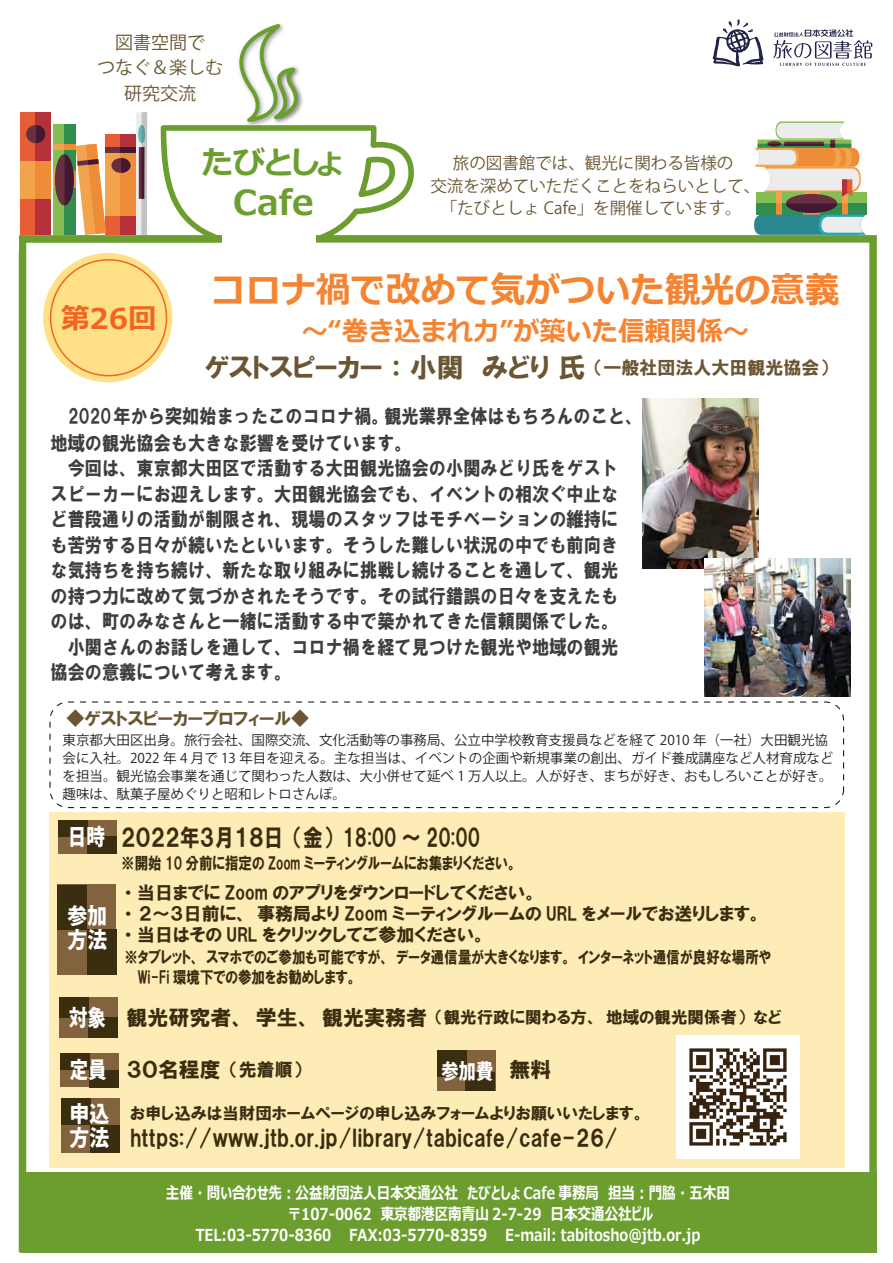
<style>
.page{position:relative;width:893px;height:1263px;background:#fff}
.page>*{position:absolute;margin:0;border:0;box-sizing:border-box;transform-origin:0 0}
.t1{font:700 36px "Meiryo";color:#f58432}
.t2{font:700 34.5px "Meiryo";color:#6c9e2f}
.t3{font:700 31.8px "Meiryo";letter-spacing:-.13em;color:#6c9e2f}
.t4{font:700 28.5px "Meiryo UI";color:#f36421}
.t5{font:27px "HGP Soei Kakugothic UB";color:#6b5633}
.t6{font:700 27px "Meiryo";color:#f58432}
.t7{font:24px "HGP Soei Kakugothic UB";color:#3a2d10;scale:.82 1}
.t8{font:22.5px "HGP Soei Kakugothic UB";color:#3a2d10}
.t9{font:800 22.5px "Koz Go Pr 6 N";color:#fff;scale:.82 1}
.t10{font:800 22.35px/24px "Koz Go Pr 6 N";color:#fff;scale:.89 1}
.t11{font:21px "HGP Soei Kakugothic UB";color:#3a2d10}
.t12{font:800 21px "Koz Go Pr 6 N";color:#fff;scale:.82 1}
.t13{font:19.5px/25.5px "HGS Soei Kakugothic UB";color:#3e3e3f;scale:.88 1}
.t14{font:18px/21px "HGP Soei Kakugothic UB";color:#3a2d10}
.t15{font:18px/25.5px "Koz Go Pr 6 N";color:#6b5633;text-align:center}
.t16{font:18px "HGP Soei Kakugothic UB";color:#6b5633}
.t17{font:700 16.5px/21px "Meiryo UI";color:#fff;text-align:center;scale:.82 1}
.t18{font:16.5px/19.5px "HGP Soei Kakugothic UB";color:#3a2d10;scale:.82 1}
.t19{font:16.5px "HGP Soei Kakugothic UB";color:#3a2d10}
.t20{font:16.5px/22.5px "Koz Go Pr 6 N";color:#6b5633;text-align:center}
.t21{font:13.5px/18px "Koz Go Pro";color:#231f20}
.s1{font-size:18px}
.s2{font-family:"Koz Go Pro";font-weight:700}
.s3{font-size:21px}
.s4{font-family:"HGP Soei Kakugothic UB";font-weight:400;color:#3a2d10}
</style>
<div class="page">
<img style="left:247px;top:122px;width:20px;height:3px">
<img style="left:275px;top:88px;width:28px;height:36px">
<svg style="left:238px;top:24px;width:61px;height:98px"></svg>
<svg style="left:20px;top:125px;width:394px;height:110px"></svg>
<svg style="left:358px;top:157px;width:37px;height:40px"></svg>
<div style="left:21px;top:112px;width:30px;height:123px;background:#e75d36"></div>
<div style="left:36px;top:112px;width:15px;height:123px;background:#b53038"></div>
<div style="left:21px;top:161px;width:30px;height:38px;background:#f1a44c"></div>
<div style="left:36px;top:161px;width:15px;height:38px;background:#ee8c38"></div>
<div style="left:26px;top:125px;width:19px;height:18px;background:#682f40;border-radius:50%"></div>
<svg style="left:36px;top:125px;width:9px;height:18px"></svg>
<div style="left:106px;top:135px;width:30px;height:100px;background:#e75d36"></div>
<div style="left:121px;top:135px;width:15px;height:100px;background:#b53038"></div>
<div style="left:106px;top:151px;width:30px;height:64px;background:#f1a44c"></div>
<div style="left:121px;top:151px;width:15px;height:64px;background:#ee8c38"></div>
<div style="left:106px;top:148px;width:30px;height:5px;background:#682f40"></div>
<div style="left:121px;top:148px;width:15px;height:5px;background:#431832"></div>
<div style="left:111px;top:158px;width:19px;height:15px;background:#682f40;border-radius:50%"></div>
<svg style="left:121px;top:158px;width:9px;height:15px"></svg>
<svg style="left:136px;top:112px;width:5px;height:123px"></svg>
<svg style="left:141px;top:112px;width:6px;height:123px"></svg>
<div style="left:139px;top:147px;width:5px;height:52px;background:#682f40"></div>
<hr style="left:141px;top:147px;width:3px;height:52px;background:#431832">
<div style="left:138px;top:125px;width:7px;height:18px;background:#5dbdb4;border-radius:50%"></div>
<svg style="left:142px;top:125px;width:3px;height:18px"></svg>
<div style="left:53px;top:125px;width:23px;height:110px;background:#84bd53"></div>
<div style="left:64px;top:125px;width:12px;height:110px;background:#318f4e"></div>
<div style="left:53px;top:144px;width:23px;height:6px;background:#f1a44c"></div>
<div style="left:64px;top:144px;width:12px;height:6px;background:#ee8c38"></div>
<svg style="left:53px;top:172px;width:2px;height:16px"></svg>
<div style="left:55px;top:154px;width:19px;height:51px;background:#682f40;border-radius:50%"></div>
<svg style="left:65px;top:144px;width:41px;height:91px"></svg>
<div style="left:49px;top:812px;width:795px;height:355px;background:#feecb7"></div>
<div style="left:757px;top:192px;width:110px;height:23px;background:#84bd53"></div>
<div style="left:757px;top:203px;width:110px;height:12px;background:#318f4e"></div>
<div style="left:842px;top:192px;width:6px;height:23px;background:#f1a44c"></div>
<div style="left:842px;top:203px;width:6px;height:12px;background:#ee8c38"></div>
<div style="left:776px;top:192px;width:5px;height:23px;background:#f1a44c"></div>
<div style="left:776px;top:203px;width:5px;height:12px;background:#ee8c38"></div>
<div style="left:786px;top:194px;width:51px;height:19px;background:linear-gradient(to right,#682f40,#682f40);border-radius:50%"></div>
<svg style="left:754px;top:204px;width:112px;height:31px"></svg>
<svg style="left:754px;top:121px;width:107px;height:76px"></svg>
<div style="left:19px;top:235px;width:858px;height:1017px;border:8px solid #6c9e2f"></div>
<div style="left:222px;top:226px;width:94px;height:24px;background:#fff"></div>
<div style="left:20px;top:1172px;width:856px;height:81px;background:#6c9e2f"></div>
<div style="left:43px;top:253px;width:129px;height:129px;background:#fee087;border-radius:50%"></div>
<div style="left:50px;top:259px;width:117px;height:117px;border:2px solid #f36421;border-radius:50%"></div>
<div style="left:58px;top:820px;width:59px;height:33px;background:#82633d"></div>
<div style="left:58px;top:820px;width:29px;height:16px;background:#3a2d10"></div>
<div style="left:87px;top:836px;width:30px;height:17px;background:#3a2d10"></div>
<div style="left:57px;top:885px;width:59px;height:90px;background:#82633d"></div>
<div style="left:57px;top:885px;width:30px;height:44px;background:#3a2d10"></div>
<div style="left:87px;top:929px;width:29px;height:46px;background:#3a2d10"></div>
<div style="left:59px;top:997px;width:59px;height:41px;background:#82633d"></div>
<div style="left:59px;top:997px;width:29px;height:20px;background:#3a2d10"></div>
<div style="left:88px;top:1017px;width:30px;height:21px;background:#3a2d10"></div>
<div style="left:60px;top:1053px;width:59px;height:34px;background:#82633d"></div>
<div style="left:60px;top:1053px;width:29px;height:17px;background:#3a2d10"></div>
<div style="left:89px;top:1070px;width:30px;height:17px;background:#3a2d10"></div>
<div style="left:61px;top:1098px;width:58px;height:55px;background:#82633d"></div>
<div style="left:61px;top:1098px;width:29px;height:27px;background:#3a2d10"></div>
<div style="left:90px;top:1125px;width:29px;height:28px;background:#3a2d10"></div>
<div style="left:49px;top:701px;width:795px;height:107px;border:1px dashed #231f20;border-radius:18px"></div>
<svg style="left:713px;top:19px;width:50px;height:48px"></svg>
<svg style="left:773px;top:29px;width:99px;height:37px"></svg>
<div style="left:437px;top:1050px;width:59px;height:41px;background:#82633d"></div>
<div style="left:437px;top:1050px;width:30px;height:27px;background:#3a2d10"></div>
<div style="left:466px;top:1072px;width:29px;height:19px;background:#3a2d10"></div>
<img style="left:677px;top:1036px;width:123px;height:123px">
<img style="left:642px;top:399px;width:116px;height:170px">
<img style="left:704px;top:558px;width:147px;height:138px">
<p class="t15" style="left:97px;top:30px;width:128px">図書空間で<br>つなぐ＆楽しむ研究交流</p>
<h3 class="t3" style="left:201px;top:140px;width:146px">たびとしょ</h3>
<h2 class="t2" style="left:233px;top:178px;width:82px">Cafe</h2>
<p class="t20" style="left:430px;top:152px;width:331px">旅の図書館では、観光に関わる皆様の<br>交流を深めていただくことをねらいとして、「たびとしょ Cafe」を開催しています。</p>
<h3 class="t4" style="left:61px;top:298px;width:97px">第26回</h3>
<h1 class="t1" style="left:211px;top:265px;width:630px">コロナ禍で改めて気がついた観光の意義</h1>
<h3 class="t6" style="left:302px;top:312px;width:449px">～“巻き込まれ力”が築いた信頼関係～</h3>
<h3 class="t5" style="left:205px;top:354px;width:625px">ゲストスピーカー：小関　みどり 氏<span class="s1">（一般社団法人大田観光協会）</span></h3>
<p class="t13" style="left:51px;top:402px;width:674px;line-height:27.3px;text-indent:18px">2020年から突如始まったこのコロナ禍。観光業界全体はもちろんのこと、地域の観光協会も大きな影響を受けています。</p>
<p class="t13" style="left:51px;top:456px;width:647px;text-align:justify">　今回は、東京都大田区で活動する大田観光協会の小関みどり氏をゲストスピーカーにお迎えします。大田観光協会でも、イベントの相次ぐ中止など普段通りの活動が制限され、現場のスタッフはモチベーションの維持にも苦労する日々が続いたといいます。そうした難しい状況の中でも前向きな気持ちを持ち続け、新たな取り組みに挑戦し続けることを通して、観光の持つ力に改めて気づかされたそうです。その試行錯誤の日々を支えたものは、町のみなさんと一緒に活動する中で築かれてきた信頼関係でした。　小関さんのお話しを通して、コロナ禍を経て見つけた観光や地域の観光協会の意義について考えます。</p>
<p class="t16" style="left:66px;top:709px;width:244px"><span class="s2">◆</span>ゲストスピーカープロフィール<span class="s2">◆</span></p>
<p class="t21" style="left:63px;top:732px;width:772px">東京都大田区出身。旅行会社、国際交流、文化活動等の事務局、公立中学校教育支援員などを経て 2010 年（一社）大田観光協会に入社。2022 年 4 月で 13 年目を迎える。主な担当は、イベントの企画や新規事業の創出、ガイド養成講座など人材育成などを担当。観光協会事業を通じて関わった人数は、大小併せて延べ 1 万人以上。人が好き、まちが好き、おもしろいことが好き。趣味は、駄菓子屋めぐりと昭和レトロさんぽ。</p>
<p class="t9" style="left:68px;top:824px;width:46px">日時</p>
<p class="t10" style="left:68px;top:905px;width:46px">参加方法</p>
<p class="t9" style="left:69px;top:1005px;width:46px">対象</p>
<p class="t9" style="left:70px;top:1057px;width:46px">定員</p>
<p class="t10" style="left:70px;top:1102px;width:46px">申込方法</p>
<p class="t7" style="left:121px;top:825px;width:439px">２０２２年３月１８日（金） 18:00 ～ 20:00</p>
<p class="t18" style="left:121px;top:853px;width:484px">※開始 10 分前に指定の Zoom ミーティングルームにお集まりください。</p>
<p class="t14" style="left:124px;top:882px;width:640px">・当日までに Zoom のアプリをダウンロードしてください。<br>・ ２～３日前に、事務局より Zoom ミーティングルームの URL をメールでお送りします。・当日はその URL をクリックしてご参加ください。</p>
<p class="t18" style="left:124px;top:947px;width:790px">※タブレット、スマホでのご参加も可能ですが、データ通信量が大きくなります。インターネット通信が良好な場所や　 Wi-Fi 環境下での参加をお勧めします。</p>
<p class="t19" style="left:126px;top:1009px;width:657px"><span class="s3">観光研究者、学生、観光実務者</span>（観光行政に関わる方、地域の観光関係者）など</p>
<p class="t11" style="left:126px;top:1059px;width:177px">３０名程度<span class="s1">（先着順）</span></p>
<p class="t12" style="left:442px;top:1059px;width:135px">参加費 <span class="s4">無料</span></p>
<p class="t19" style="left:130px;top:1105px;width:516px">お申し込みは当財団ホームページの申し込みフォームよりお願いいたします。</p>
<p class="t8" style="left:130px;top:1126px;width:490px">https://www.jtb.or.jp/library/tabicafe/cafe-26/</p>
<p class="t17" style="left:166px;top:1183px;width:689px">主催・問い合わせ先︓公益財団法人日本交通公社　たびとしょ Cafe 事務局　担当︓門脇・五木田　　　　　〒107-0062　東京都港区南青山 2-7-29　日本交通公社ビル<br>TEL:03-5770-8360 　 FAX:03-5770-8359　　E-mail: tabitosho@jtb.or.jp</p>
</div>
